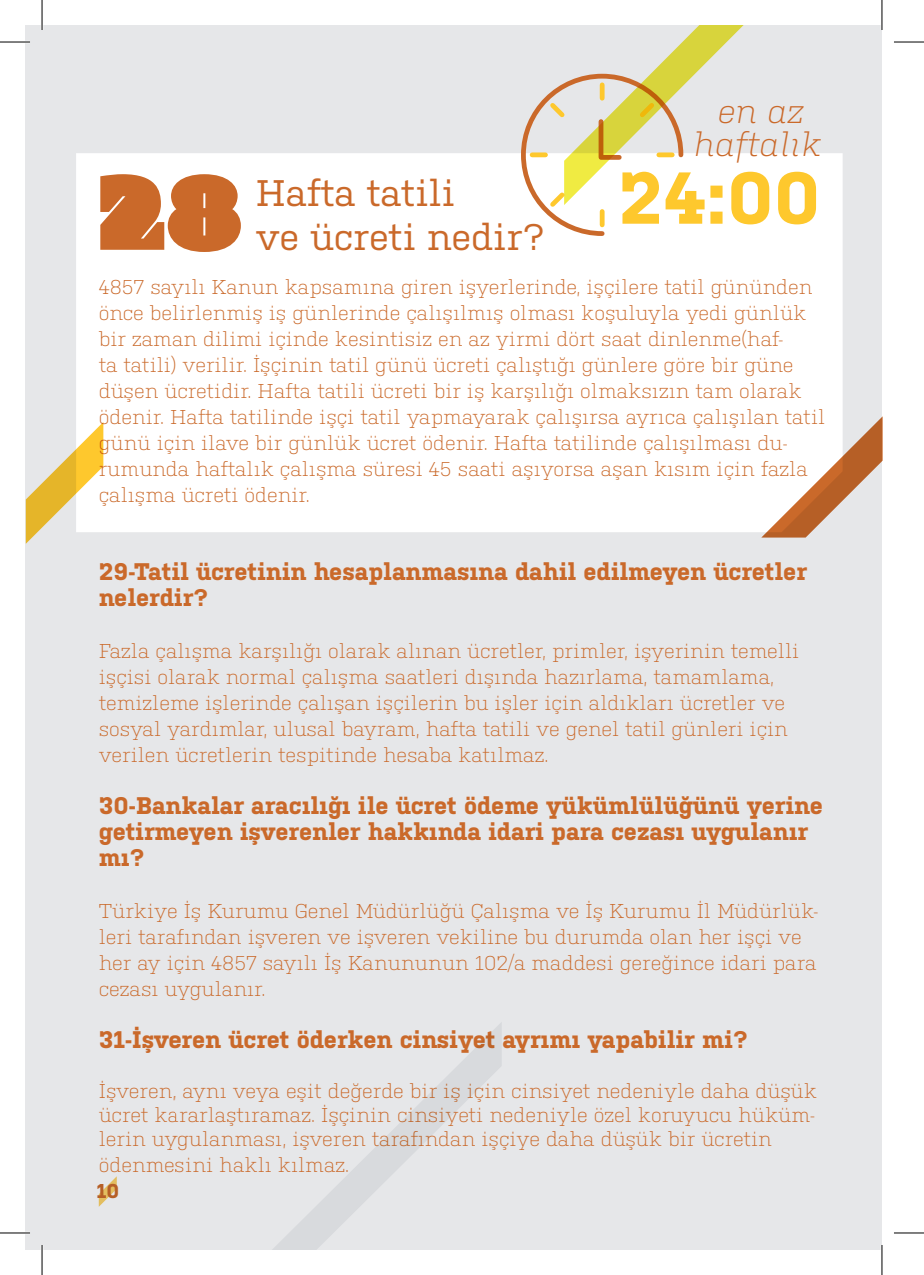
<style>
.page{position:relative;width:924px;height:1275px;background:#fff}
.page>*{position:absolute;margin:0;border:0;box-sizing:border-box;transform-origin:0 0}
.t1{font:900 105px "Neplus";color:#ca692a}
.t2{font:700 73.2px "Kulturista";color:#fec82d}
.t3{font:37px/44.2px "Kulturista";color:#ca692a}
.t4{font:italic 300 33.2px "Kulturista";color:#ca692a}
.t5{font:700 24px/26px "Kulturista";color:#ca692a}
.t6{font:300 20px/26px "Kulturista";color:#ca692a}
.t7{font:700 20px "Kulturista";color:#ca692a}
</style>
<div class="page">
<div style="left:25px;top:25px;width:856px;height:1225px;background:#e6e7e9"></div>
<div style="left:76px;top:153px;width:766px;height:379px;background:#fff"></div>
<svg style="left:272px;top:1023px;width:229px;height:227px"></svg>
<svg style="left:761px;top:416px;width:121px;height:121px"></svg>
<svg style="left:518px;top:25px;width:286px;height:213px"></svg>
<svg style="left:26px;top:422px;width:77px;height:122px"></svg>
<hr style="left:0;top:41px;width:30px;height:2px;background:#fff">
<hr style="left:0;top:1231px;width:30px;height:3px;background:#fff">
<hr style="left:41px;top:0;width:2px;height:30px;background:#fff">
<hr style="left:41px;top:1245px;width:2px;height:30px;background:#fff">
<hr style="left:880px;top:0;width:2px;height:30px;background:#fff">
<hr style="left:880px;top:1245px;width:2px;height:30px;background:#fff">
<hr style="left:0;top:42px;width:30px;height:1px;background:#000">
<hr style="left:893px;top:42px;width:30px;height:1px;background:#000">
<hr style="left:0;top:1232px;width:30px;height:1px;background:#000">
<hr style="left:893px;top:1232px;width:30px;height:1px;background:#000">
<hr style="left:42px;top:0;width:1px;height:30px;background:#000">
<hr style="left:42px;top:1245px;width:1px;height:30px;background:#000">
<hr style="left:881px;top:0;width:1px;height:30px;background:#000">
<hr style="left:881px;top:1245px;width:1px;height:30px;background:#000">
<h3 class="t4" style="left:717px;top:92px;width:87px">en az</h3>
<h1 class="t1" style="left:97px;top:154px;width:146px">28</h1>
<h3 class="t3" style="left:256px;top:171px;width:291px">Hafta tatili<br>ve ücreti nedir?</h3>
<h3 class="t4" style="left:692px;top:125px;width:130px">haftalık</h3>
<h2 class="t2" style="left:617px;top:156px;width:204px">24:00</h2>
<p class="t6" style="left:99px;top:272px;width:727px">4857 sayılı Kanun kapsamına giren işyerlerinde, işçilere tatil gününden önce belirlenmiş iş günlerinde çalışılmış olması koşuluyla yedi günlük bir zaman dilimi içinde kesintisiz en az yirmi dört saat dinlenme(haf-<br>ta tatili) verilir. İşçinin tatil günü ücreti çalıştığı günlere göre bir güne düşen ücretidir. Hafta tatili ücreti bir iş karşılığı olmaksızın tam olarak ödenir. Hafta tatilinde işçi tatil yapmayarak çalışırsa ayrıca çalışılan tatil günü için ilave bir günlük ücret ödenir. Hafta tatilinde çalışılması du&shy;rumunda haftalık çalışma süresi 45 saati aşıyorsa aşan kısım için fazla çalışma ücreti ödenir.</p>
<p class="t5" style="left:99px;top:558px;width:709px">29-Tatil ücretinin hesaplanmasına dahil edilmeyen ücretler nelerdir?</p>
<p class="t6" style="left:99px;top:636px;width:701px">Fazla çalışma karşılığı olarak alınan ücretler, primler, işyerinin temelli işçisi olarak normal çalışma saatleri dışında hazırlama, tamamlama, temizleme işlerinde çalışan işçilerin bu işler için aldıkları ücretler ve sosyal yardımlar, ulusal bayram, hafta tatili ve genel tatil günleri için verilen ücretlerin tespitinde hesaba katılmaz.</p>
<p class="t5" style="left:99px;top:792px;width:725px">30-Bankalar aracılığı ile ücret ödeme yükümlülüğünü yerine getirmeyen işverenler hakkında idari para cezası uygulanır mı?</p>
<p class="t6" style="left:99px;top:896px;width:720px">Türkiye İş Kurumu Genel Müdürlüğü Çalışma ve İş Kurumu İl Müdürlük&shy;leri tarafından işveren ve işveren vekiline bu durumda olan her işçi ve her ay için 4857 sayılı İş Kanununun 102/a maddesi gereğince idari para cezası uygulanır.</p>
<p class="t5" style="left:99px;top:1026px;width:650px">31-İşveren ücret öderken cinsiyet ayrımı yapabilir mi?</p>
<p class="t6" style="left:99px;top:1077px;width:719px;line-height:24px;text-align:justify">İşveren, aynı veya eşit değerde bir iş için cinsiyet nedeniyle daha düşük ücret kararlaştıramaz. İşçinin cinsiyeti nedeniyle özel koruyucu hüküm&shy;lerin uygulanması, işveren tarafından işçiye daha düşük bir ücretin</p>
<p class="t6" style="left:99px;top:1150px;width:252px">ödenmesini haklı kılmaz.</p>
<p class="t7" style="left:97px;top:1179px;width:24px">10</p>
</div>
